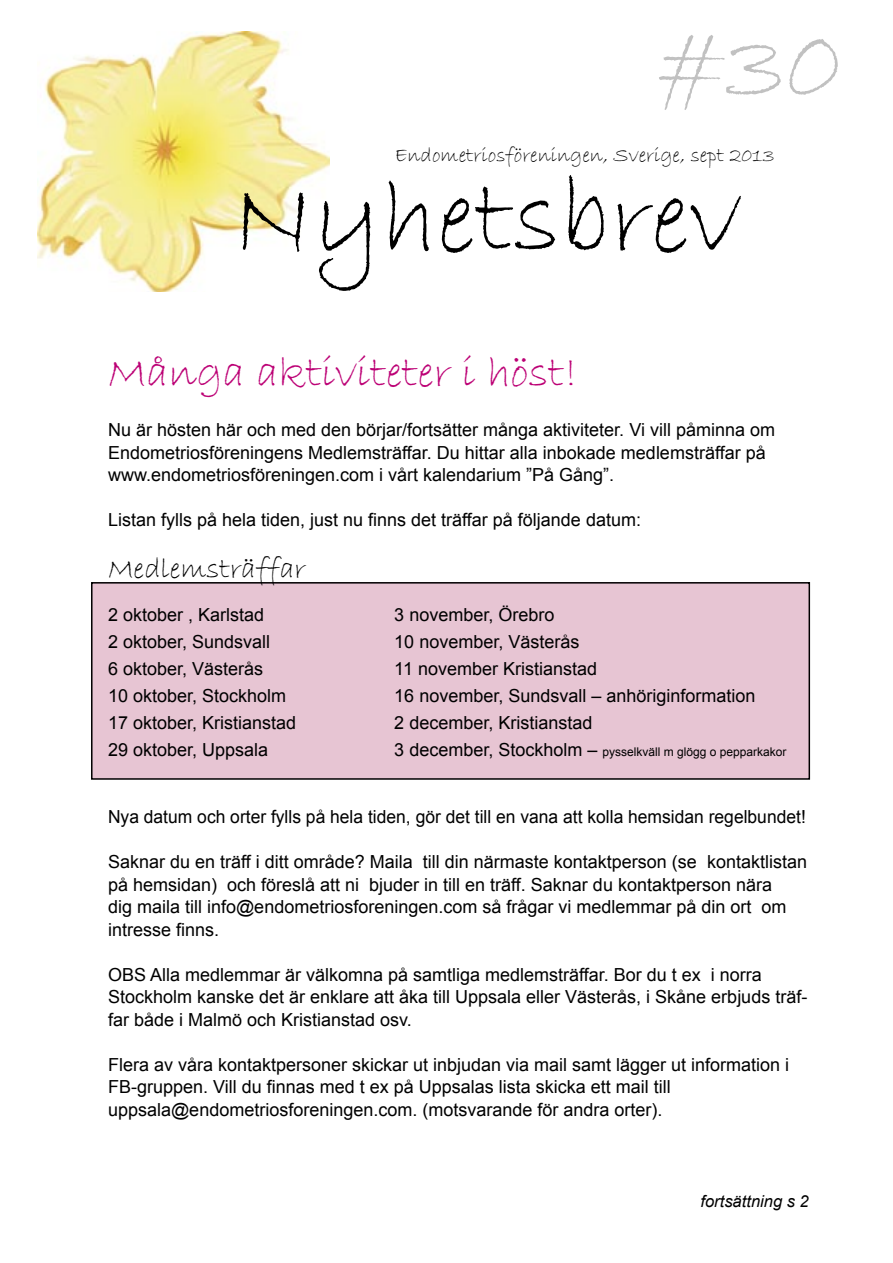
<style>
.page{position:relative;width:893px;height:1263px;background:#fff}
.page>*{position:absolute;margin:0;border:0;box-sizing:border-box;transform-origin:0 0}
.t1{font:108px "Bradley Hand ITC";color:#000}
.t2{font:108px "Bradley Hand ITC";color:#c1c1c1}
.t3{font:45px "Bradley Hand ITC";color:#bc0075}
.t4{font:30px "Bradley Hand ITC";color:#000}
.t5{font:21px "Bradley Hand ITC";color:#000}
.t6{font:18px/22.5px "Arial";color:#000}
.t7{font:italic 16.5px "Arial";color:#000}
.t8{font:12px "Arial";color:#000}
.s1{font-size:18px}
</style>
<div class="page">
<div style="left:91px;top:582px;width:719px;height:198px;background:#e7c5d3"></div>
<img style="left:38px;top:31px;width:292px;height:261px">
<h1 class="t2" style="left:658px;top:-5px;width:186px">#30</h1>
<p class="t5" style="left:395px;top:142px;width:381px">Endometriosföreningen, Sverige, sept 2013</p>
<h1 class="t1" style="left:231px;top:149px;width:511px">Nyhetsbrev</h1>
<h2 class="t3" style="left:108px;top:344px;width:471px">Många aktiviteter i höst!</h2>
<p class="t6" style="left:108px;top:419px;width:668px">Nu är hösten här och med den börjar/fortsätter många aktiviteter. Vi vill påminna om<br>Endometriosföreningens Medlemsträffar. Du hittar alla inbokade medlemsträffar på www.endometriosföreningen.com i vårt kalendarium ”På Gång”.</p>
<p class="t6" style="left:108px;top:509px;width:534px">Listan fylls på hela tiden, just nu finns det träffar på följande datum:</p>
<h3 class="t4" style="left:108px;top:549px;width:199px">Medlemsträffar</h3>
<p class="t6" style="left:108px;top:601px;width:190px;line-height:27px">2 oktober , Karlstad<br>2 oktober, Sundsvall<br>6 oktober, Västerås<br>10 oktober, Stockholm<br>17 oktober, Kristianstad<br>29 oktober, Uppsala</p>
<p class="t6" style="left:394px;top:601px;width:363px;line-height:27px">3 november, Örebro<br>10 november, Västerås<br>11 november Kristianstad<br>16 november, Sundsvall – anhöriginformation<br>2 december, Kristianstad</p>
<p class="t8" style="left:394px;top:744px;width:394px"><span class="s1">3 december, Stockholm –</span> pysselkväll m glögg o pepparkakor</p>
<p class="t6" style="left:108px;top:806px;width:699px">Nya datum och orter fylls på hela tiden, gör det till en vana att kolla hemsidan regelbundet!</p>
<p class="t6" style="left:108px;top:851px;width:700px">Saknar du en träff i ditt område? Maila till din närmaste kontaktperson (se kontaktlistan på hemsidan) och föreslå att ni bjuder in till en träff. Saknar du kontaktperson nära<br>dig maila till info@endometriosforeningen.com så frågar vi medlemmar på din ort om intresse finns.</p>
<p class="t6" style="left:108px;top:963px;width:701px">OBS Alla medlemmar är välkomna på samtliga medlemsträffar. Bor du t ex i norra<br>Stockholm kanske det är enklare att åka till Uppsala eller Västerås, i Skåne erbjuds träf&shy;far både i Malmö och Kristianstad osv.</p>
<p class="t6" style="left:108px;top:1053px;width:683px">Flera av våra kontaktpersoner skickar ut inbjudan via mail samt lägger ut information i<br>FB-gruppen. Vill du finnas med t ex på Uppsalas lista skicka ett mail till uppsala@endometriosforeningen.com. (motsvarande för andra orter).</p>
<p class="t7" style="left:700px;top:1190px;width:110px">fortsättning s 2</p>
</div>
